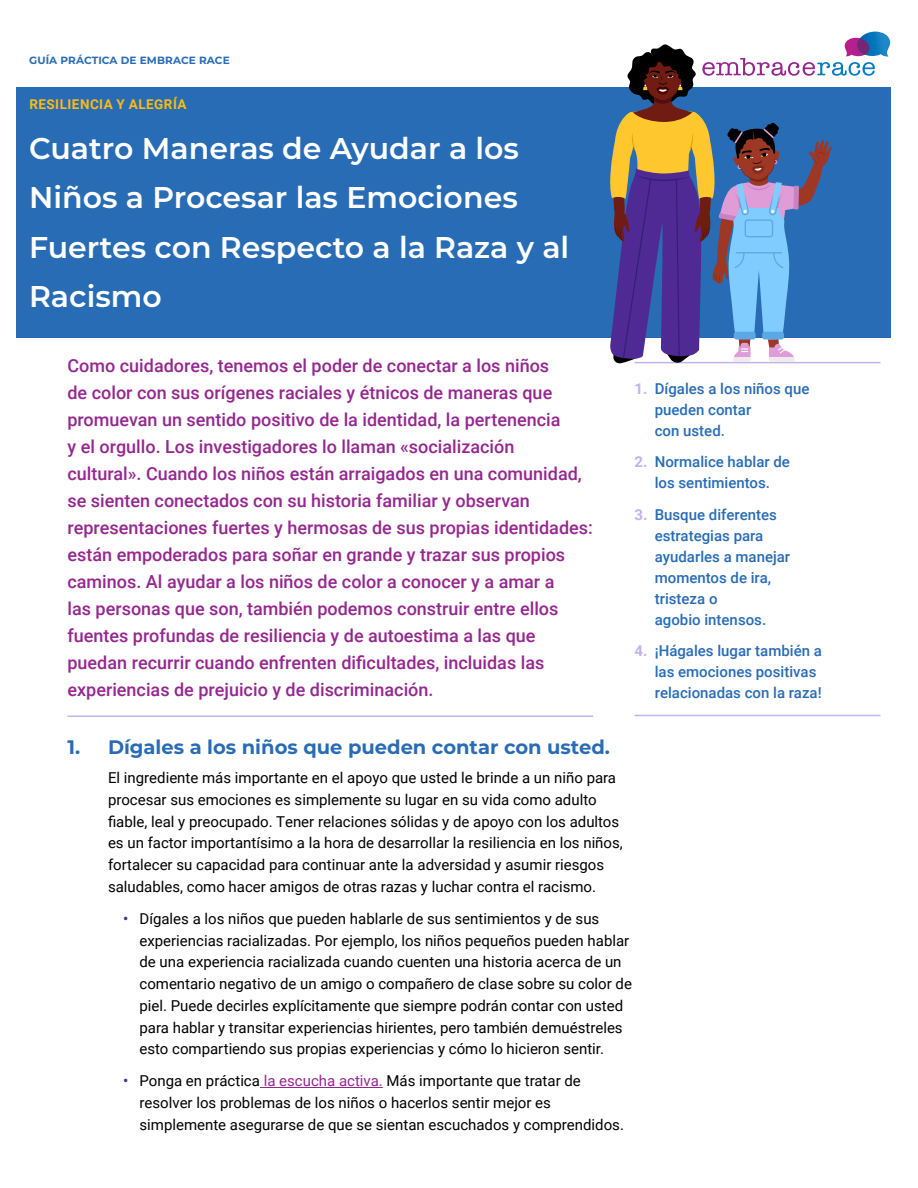
<style>
.page{position:relative;width:918px;height:1188px;background:#fff}
.page>*{position:absolute;margin:0;border:0;box-sizing:border-box;transform-origin:0 0}
.t1{font:600 30px/49.5px "Montserrat";color:#fff}
.t2{font:700 19.5px "Montserrat";color:#286cb6}
.t3{font:500 18px/27px "Roboto";color:#95278f}
.t4{font:15px/21.8px "Roboto";color:#000}
.t5{font:500 15px/21px "Roboto";color:#286cb6}
.t6{font:700 13.5px "Roboto";letter-spacing:.035em;color:#fdba12}
.t7{font:700 10.5px "Montserrat";letter-spacing:.01em;color:#286cb6}
.s1{font-weight:700;color:#c1b3ef}
.s2{font-weight:500;color:#483092}
.s3{color:#95278f}
</style>
<div class="page">
<hr style="left:260px;top:1087px;width:123px;height:1px;background:#95278f">
<div style="left:16px;top:87px;width:875px;height:251px;background:#286cb6"></div>
<hr style="left:68px;top:716px;width:525px;height:1px;background:#c1b3ef">
<hr style="left:634px;top:715px;width:246px;height:1px;background:#c1b3ef">
<svg style="left:610px;top:32px;width:281px;height:332px"></svg>
<p class="t7" style="left:29px;top:53px;width:202px">GUÍA PRÁCTICA DE EMBRACE RACE</p>
<p class="t6" style="left:29px;top:94px;width:159px">RESILIENCIA Y ALEGRÍA</p>
<h1 class="t1" style="left:29px;top:122px;width:542px">Cuatro Maneras de Ayudar a los<br>Niños a Procesar las Emociones<br>Fuertes con Respecto a la Raza y al<br>Racismo</h1>
<p class="t3" style="left:68px;top:351px;width:527px">Como cuidadores, tenemos el poder de conectar a los niños<br>de color con sus orígenes raciales y étnicos de maneras que promuevan un sentido positivo de la identidad, la pertenencia<br>y el orgullo. Los investigadores lo llaman «socialización cultural». Cuando los niños están arraigados en una comunidad, se sienten conectados con su historia familiar y observan representaciones fuertes y hermosas de sus propias identidades: están empoderados para soñar en grande y trazar sus propios caminos. Al ayudar a los niños de color a conocer y a amar a<br>las personas que son, también podemos construir entre ellos fuentes profundas de resiliencia y de autoestima a las que puedan recurrir cuando enfrenten dificultades, incluidas las experiencias de prejuicio y de discriminación.</p>
<p class="t5" style="left:655px;top:377px;width:156px;text-indent:-20px"><span class="s1">1.</span> Dígales a los niños que pueden contar<br>con usted.</p>
<p class="t5" style="left:634px;top:451px;width:157px;text-align:center"><span class="s1">2.</span> Normalice hablar de los sentimientos.</p>
<p class="t5" style="left:655px;top:503px;width:137px;text-indent:-20px"><span class="s1">3.</span> Busque diferentes estrategias para ayudarles a manejar momentos de ira, tristeza o<br>agobio intensos.</p>
<p class="t5" style="left:655px;top:640px;width:169px;text-indent:-20px"><span class="s1">4.</span> ¡Hágales lugar también a las emociones positivas relacionadas con la raza!</p>
<h2 class="t2" style="left:68px;top:733px;width:544px">1. Dígales a los niños que pueden contar con usted.</h2>
<p class="t4" style="left:108px;top:766px;width:516px">El ingrediente más importante en el apoyo que usted le brinde a un niño para procesar sus emociones es simplemente su lugar en su vida como adulto fiable, leal y preocupado. Tener relaciones sólidas y de apoyo con los adultos es un factor importantísimo a la hora de desarrollar la resiliencia en los niños, fortalecer su capacidad para continuar ante la adversidad y asumir riesgos saludables, como hacer amigos de otras razas y luchar contra el racismo.</p>
<p class="t4" style="left:140px;top:907px;width:494px;text-indent:-16px"><span class="s2">•</span> Dígales a los niños que pueden hablarle de sus sentimientos y de sus experiencias racializadas. Por ejemplo, los niños pequeños pueden hablar de una experiencia racializada cuando cuenten una historia acerca de un comentario negativo de un amigo o compañero de clase sobre su color de piel. Puede decirles explícitamente que siempre podrán contar con usted para hablar y transitar experiencias hirientes, pero también demuéstreles esto compartiendo sus propias experiencias y cómo lo hicieron sentir.</p>
<p class="t4" style="left:140px;top:1070px;width:486px;text-indent:-16px"><span class="s2">•</span> Ponga en práctica <span class="s3">la escucha activa.</span> Más importante que tratar de resolver los problemas de los niños o hacerlos sentir mejor es simplemente asegurarse de que se sientan escuchados y comprendidos.</p>
</div>
